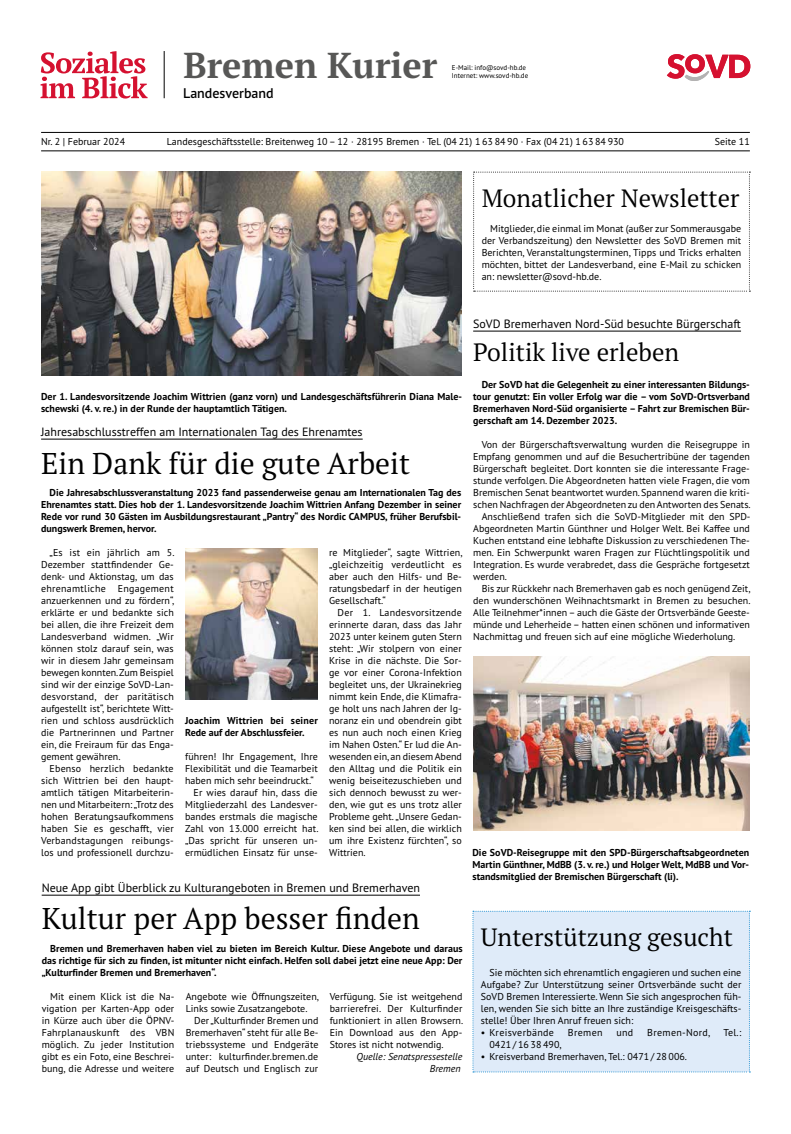
<style>
.page{position:relative;width:791px;height:1134px;background:#fff}
.page>*{position:absolute;margin:0;border:0;box-sizing:border-box;transform-origin:0 0}
.t1{font:700 36px "PT Serif Pro";color:#575756}
.t2{font:30px "PT Serif Pro";color:#000}
.t3{font:25px "PT Serif Pro";color:#000}
.t4{font:600 14px "PT Sans Pro";color:#000}
.t5{font:12px "PT Sans Pro";color:#000}
.t6{font:10px/12px "PT Sans Pro";color:#000;text-align:justify}
.t7{font:700 10px/12px "PT Sans Pro";color:#000;text-align:justify}
.t8{font:italic 10px/12px "PT Sans Pro";color:#000;text-align:right}
.t9{font:10px "PT Sans Pro";letter-spacing:.03em;color:#000}
.t10{font:7px/8.4px "PT Sans Pro";color:#000}
</style>
<div class="page">
<hr style="left:41px;top:439px;width:322px;height:1px;background:#000">
<img style="left:41px;top:172px;width:421px;height:204px">
<img style="left:185px;top:549px;width:133px;height:151px">
<hr style="left:473px;top:331px;width:268px;height:1px;background:#000">
<img style="left:473px;top:657px;width:277px;height:173px">
<div style="left:472px;top:911px;width:278px;height:161px;background:#dfebf9"></div>
<svg style="left:473px;top:172px;width:277px;height:120px"></svg>
<hr style="left:42px;top:895px;width:378px;height:1px;background:#000">
<hr style="left:164px;top:51px;width:1px;height:47px;background:#000">
<svg style="left:41px;top:51px;width:107px;height:48px"></svg>
<hr style="left:41px;top:132px;width:709px;height:1px;background:#000">
<hr style="left:41px;top:151px;width:709px;height:1px;background:#000">
<svg style="left:667px;top:54px;width:83px;height:27px"></svg>
<h1 class="t1" style="left:183px;top:41px;width:255px">Bremen Kurier</h1>
<h3 class="t4" style="left:183px;top:84px;width:92px">Landesverband</h3>
<p class="t10" style="left:452px;top:63px;width:78px">E-Mail: info@sovd-hb.de<br>Internet: www.sovd-hb.de</p>
<p class="t6" style="left:41px;top:135px;width:86px">Nr. 2 | Februar 2024</p>
<p class="t6" style="left:167px;top:135px;width:458px">Landesgeschäftsstelle: Breitenweg 10 – 12 · 28195 Bremen · Tel. (04 21) 1 63 84 90 · Fax (04 21) 1 63 84 930</p>
<p class="t6" style="left:715px;top:135px;width:36px">Seite 11</p>
<h3 class="t3" style="left:482px;top:181px;width:259px">Monatlicher Newsletter</h3>
<p class="t6" style="left:482px;top:222px;width:261px;text-indent:8px">Mitglieder, die einmal im Monat (außer zur Sommerausgabe der Verbandszeitung) den Newsletter des SoVD Bremen mit Berichten, Veranstaltungsterminen, Tipps und Tricks erhalten möchten, bittet der Landesverband, eine E-Mail zu schicken an: newsletter@sovd-hb.de.</p>
<p class="t5" style="left:473px;top:316px;width:269px">SoVD Bremerhaven Nord-Süd besuchte Bürgerschaft</p>
<p class="t7" style="left:41px;top:390px;width:422px">Der 1. Landesvorsitzende Joachim Wittrien (ganz vorn) und Landesgeschäftsführerin Diana Male&shy;schewski (4. v. re.) in der Runde der hauptamtlich Tätigen.</p>
<p class="t5" style="left:41px;top:424px;width:323px">Jahresabschlusstreffen am Internationalen Tag des Ehrenamtes</p>
<h2 class="t2" style="left:41px;top:443px;width:371px">Ein Dank für die gute Arbeit</h2>
<p class="t7" style="left:41px;top:486px;width:422px;text-indent:8px">Die Jahresabschlussveranstaltung 2023 fand passenderweise genau am Internationalen Tag des Ehrenamtes statt. Dies hob der 1. Landesvorsitzende Joachim Wittrien Anfang Dezember in seiner Rede vor rund 30 Gästen im Ausbildungsrestaurant „Pantry“ des Nordic CAMPUS, früher Berufsbil&shy;dungswerk Bremen, hervor.</p>
<p class="t6" style="left:41px;top:546px;width:135px;text-indent:9px">„Es ist ein jährlich am 5.<br>Dezember stattfindender Ge&shy;denk- und Aktionstag, um das ehrenamtliche Engagement anzuerkennen und zu fördern“, erklärte er und bedankte sich bei allen, die ihre Freizeit dem Landesverband widmen. „Wir können stolz darauf sein, was wir in diesem Jahr gemeinsam bewegen konnten. Zum Beispiel sind wir der einzige SoVD-Lan&shy;desvorstand, der paritätisch aufgestellt ist“, berichtete Witt&shy;rien und schloss ausdrücklich die Partnerinnen und Partner ein, die Freiraum für das Enga&shy;gement gewähren.</p>
<p class="t6" style="left:41px;top:762px;width:134px;text-indent:8px">Ebenso herzlich bedankte sich Wittrien bei den haupt&shy;amtlich tätigen Mitarbeiterin&shy;nen und Mitarbeitern: „Trotz des hohen Beratungsaufkommens haben Sie es geschafft, vier Verbandstagungen reibungs&shy;los und professionell durchzu-</p>
<p class="t6" style="left:329px;top:546px;width:135px">re Mitglieder“, sagte Wittrien, „gleichzeitig verdeutlicht es aber auch den Hilfs- und Be&shy;ratungsbedarf in der heutigen Gesellschaft.“</p>
<p class="t6" style="left:329px;top:606px;width:134px;text-indent:8px">Der 1. Landesvorsitzende erinnerte daran, dass das Jahr 2023 unter keinem guten Stern steht: „Wir stolpern von einer Krise in die nächste. Die Sor&shy;ge vor einer Corona-Infektion begleitet uns, der Ukrainekrieg nimmt kein Ende, die Klimafra&shy;ge holt uns nach Jahren der Ig&shy;noranz ein und obendrein gibt es nun auch noch einen Krieg im Nahen Osten.“ Er lud die An&shy;wesenden ein, an diesem Abend den Alltag und die Politik ein wenig beiseitezuschieben und sich dennoch bewusst zu wer&shy;den, wie gut es uns trotz aller Probleme geht. „Unsere Gedan&shy;ken sind bei allen, die wirklich um ihre Existenz fürchten“, so Wittrien.</p>
<p class="t7" style="left:185px;top:714px;width:134px">Joachim Wittrien bei seiner<br>Rede auf der Abschlussfeier.</p>
<p class="t6" style="left:185px;top:750px;width:134px">führen! Ihr Engagement, Ihre</p>
<p class="t6" style="left:185px;top:762px;width:134px">Flexibilität und die Teamarbeit</p>
<p class="t6" style="left:185px;top:774px;width:130px">haben mich sehr beeindruckt.“</p>
<p class="t6" style="left:194px;top:786px;width:126px">Er wies darauf hin, dass die</p>
<p class="t6" style="left:185px;top:798px;width:134px">Mitgliederzahl des Landesver-</p>
<p class="t6" style="left:185px;top:810px;width:134px">bandes erstmals die magische</p>
<p class="t6" style="left:185px;top:822px;width:135px">Zahl von 13.000 erreicht hat.</p>
<p class="t6" style="left:185px;top:834px;width:134px">„Das spricht für unseren un-</p>
<p class="t6" style="left:185px;top:846px;width:134px">ermüdlichen Einsatz für unse-</p>
<p class="t5" style="left:42px;top:880px;width:380px">Neue App gibt Überblick zu Kulturangeboten in Bremen und Bremerhaven</p>
<h2 class="t2" style="left:42px;top:898px;width:380px">Kultur per App besser finden</h2>
<p class="t7" style="left:42px;top:942px;width:422px;text-indent:8px">Bremen und Bremerhaven haben viel zu bieten im Bereich Kultur. Diese Angebote und daraus das richtige für sich zu finden, ist mitunter nicht einfach. Helfen soll dabei jetzt eine neue App: Der „Kulturfinder Bremen und Bremerhaven“.</p>
<p class="t6" style="left:42px;top:990px;width:134px;text-indent:8px">Mit einem Klick ist die Na&shy;vigation per Karten-App oder in Kürze auch über die ÖPNV-Fahrplanauskunft des VBN möglich. Zu jeder Institution gibt es ein Foto, eine Beschrei&shy;bung, die Adresse und weitere</p>
<p class="t6" style="left:186px;top:990px;width:135px">Angebote wie Öffnungszeiten,<br>Links sowie Zusatzangebote.</p>
<p class="t6" style="left:330px;top:990px;width:135px">Verfügung. Sie ist weitgehend barrierefrei. Der Kulturfinder funktioniert in allen Browsern.<br>Ein Download aus den App-Stores ist nicht notwendig.</p>
<p class="t8" style="left:356px;top:1050px;width:107px">Quelle: Senatspressestelle<br>Bremen</p>
<p class="t6" style="left:186px;top:1014px;width:134px;text-indent:8px">Der „Kulturfinder Bremen und Bremerhaven“ steht für alle Be&shy;triebssysteme und Endgeräte unter: kulturfinder.bremen.de auf Deutsch und Englisch zur</p>
<h3 class="t3" style="left:473px;top:335px;width:208px">Politik live erleben</h3>
<p class="t7" style="left:473px;top:378px;width:278px;text-indent:8px">Der SoVD hat die Gelegenheit zu einer interessanten Bildungs&shy;tour genutzt: Ein voller Erfolg war die – vom SoVD-Ortsverband Bremerhaven Nord-Süd organisierte – Fahrt zur Bremischen Bür&shy;gerschaft am 14. Dezember 2023.</p>
<p class="t6" style="left:482px;top:438px;width:270px">Von der Bürgerschaftsverwaltung wurden die Reisegruppe in</p>
<p class="t6" style="left:473px;top:450px;width:278px">Empfang genommen und auf die Besuchertribüne der tagenden</p>
<p class="t6" style="left:473px;top:462px;width:278px">Bürgerschaft begleitet. Dort konnten sie die interessante Frage-</p>
<p class="t6" style="left:473px;top:474px;width:278px">stunde verfolgen. Die Abgeordneten hatten viele Fragen, die vom</p>
<p class="t6" style="left:473px;top:486px;width:278px">Bremischen Senat beantwortet wurden. Spannend waren die kriti-</p>
<p class="t6" style="left:473px;top:498px;width:279px">schen Nachfragen der Abgeordneten zu den Antworten des Senats.</p>
<p class="t6" style="left:482px;top:510px;width:270px">Anschließend trafen sich die SoVD-Mitglieder mit den SPD-</p>
<p class="t6" style="left:473px;top:522px;width:278px">Abgeordneten Martin Günthner und Holger Welt. Bei Kaffee und</p>
<p class="t6" style="left:473px;top:534px;width:278px">Kuchen entstand eine lebhafte Diskussion zu verschiedenen The-</p>
<p class="t6" style="left:473px;top:546px;width:278px">men. Ein Schwerpunkt waren Fragen zur Flüchtlingspolitik und</p>
<p class="t6" style="left:473px;top:558px;width:278px">Integration. Es wurde verabredet, dass die Gespräche fortgesetzt</p>
<p class="t6" style="left:473px;top:570px;width:35px">werden.</p>
<p class="t6" style="left:482px;top:582px;width:270px">Bis zur Rückkehr nach Bremerhaven gab es noch genügend Zeit,</p>
<p class="t6" style="left:473px;top:594px;width:279px">den wunderschönen Weihnachtsmarkt in Bremen zu besuchen.</p>
<p class="t6" style="left:473px;top:606px;width:278px">Alle Teilnehmer*innen – auch die Gäste der Ortsverbände Geeste-</p>
<p class="t6" style="left:473px;top:618px;width:278px">münde und Leherheide – hatten einen schönen und informativen</p>
<p class="t6" style="left:473px;top:630px;width:264px">Nachmittag und freuen sich auf eine mögliche Wiederholung.</p>
<p class="t7" style="left:472px;top:846px;width:278px">Die SoVD-Reisegruppe mit den SPD-Bürgerschaftsabgeordneten Martin Günthner, MdBB (3. v. re.) und Holger Welt, MdBB und Vor&shy;standsmitglied der Bremischen Bürgerschaft (li).</p>
<h3 class="t3" style="left:481px;top:920px;width:253px">Unterstützung gesucht</h3>
<p class="t6" style="left:481px;top:966px;width:262px;text-indent:8px">Sie möchten sich ehrenamtlich engagieren und suchen eine Aufgabe? Zur Unterstützung seiner Ortsverbände sucht der SoVD Bremen Interessierte. Wenn Sie sich angesprochen füh&shy;len, wenden Sie sich bitte an Ihre zuständige Kreisgeschäfts&shy;stelle! Über Ihren Anruf freuen sich:</p>
<p class="t9" style="left:481px;top:1026px;width:75px">• Kreisverbände</p>
<p class="t6" style="left:568px;top:1026px;width:36px">Bremen</p>
<p class="t6" style="left:616px;top:1026px;width:18px">und</p>
<p class="t9" style="left:647px;top:1026px;width:65px">Bremen-Nord,</p>
<p class="t6" style="left:723px;top:1026px;width:19px">Tel.:</p>
<p class="t6" style="left:489px;top:1038px;width:74px">0421 / 16 38 490,</p>
<p class="t6" style="left:481px;top:1050px;width:208px">• Kreisverband Bremerhaven, Tel.: 0471 / 28 006.</p>
</div>
